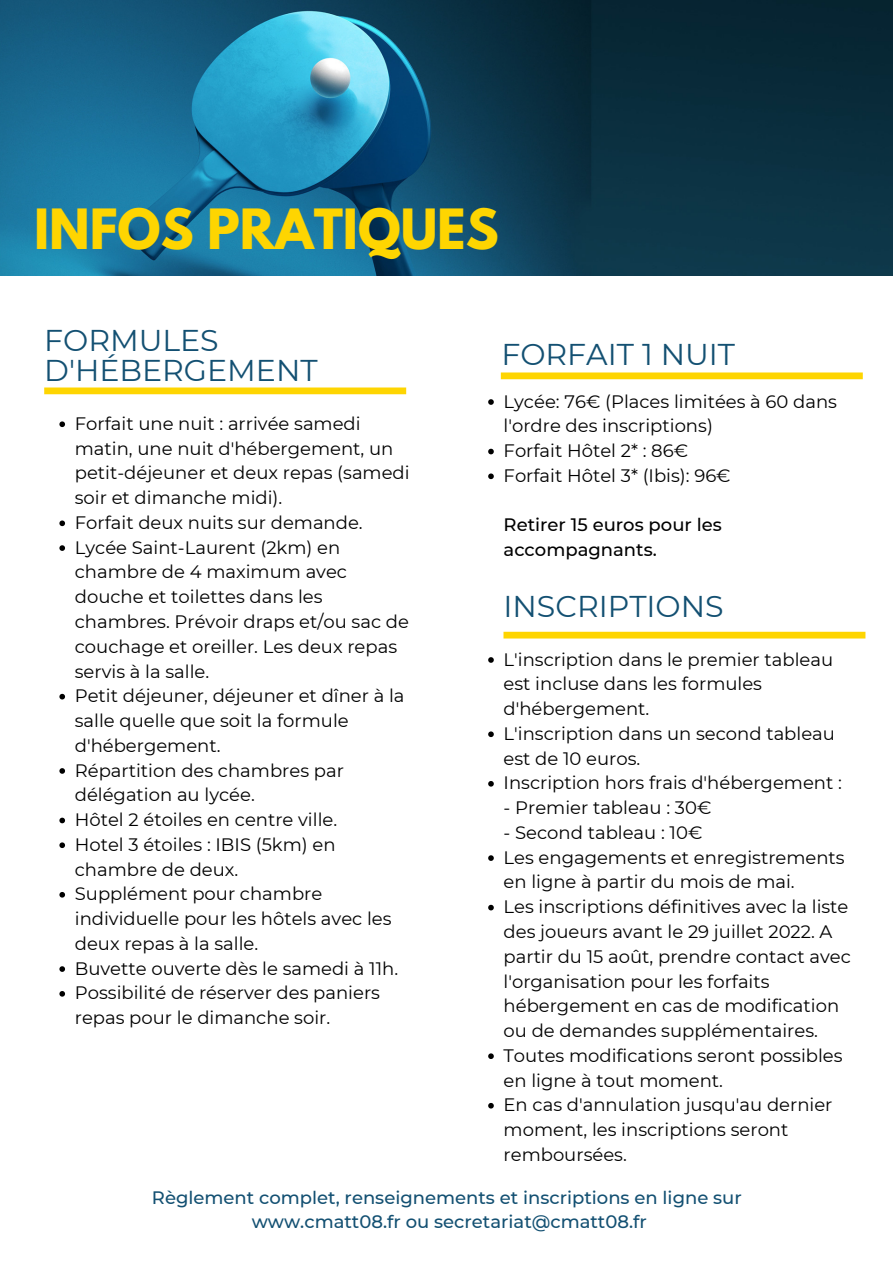
<style>
.page{position:relative;width:893px;height:1263px;background:#fff}
.page>*{position:absolute;margin:0;border:0;box-sizing:border-box;transform-origin:0 0}
.t1{font:700 49.12px "League Spartan";color:#fed501}
.t2{font:30px/29.8px "Montserrat";color:#135072}
.t3{font:18px/24.8px "Montserrat";color:#000}
.t4{font:500 18px "Montserrat";color:#135072}
.t5{font:500 18px/24.8px "Montserrat";color:#000}
</style>
<div class="page">
<img style="left:0;top:0;width:893px;height:276px">
<div style="left:44px;top:387px;width:362px;height:7px;background:#fed501"></div>
<svg style="left:59px;top:421px;width:6px;height:6px"></svg>
<svg style="left:59px;top:520px;width:6px;height:6px"></svg>
<svg style="left:59px;top:545px;width:6px;height:6px"></svg>
<svg style="left:59px;top:694px;width:6px;height:5px"></svg>
<svg style="left:59px;top:768px;width:6px;height:6px"></svg>
<svg style="left:59px;top:818px;width:6px;height:5px"></svg>
<svg style="left:59px;top:842px;width:6px;height:6px"></svg>
<svg style="left:59px;top:892px;width:6px;height:5px"></svg>
<svg style="left:59px;top:966px;width:6px;height:6px"></svg>
<svg style="left:59px;top:991px;width:6px;height:6px"></svg>
<div style="left:501px;top:372px;width:362px;height:7px;background:#fed501"></div>
<svg style="left:488px;top:399px;width:6px;height:6px"></svg>
<svg style="left:488px;top:449px;width:6px;height:5px"></svg>
<svg style="left:488px;top:473px;width:6px;height:6px"></svg>
<div style="left:503px;top:632px;width:362px;height:6px;background:#fed501"></div>
<svg style="left:488px;top:657px;width:6px;height:6px"></svg>
<svg style="left:488px;top:731px;width:6px;height:6px"></svg>
<svg style="left:488px;top:781px;width:6px;height:6px"></svg>
<svg style="left:488px;top:855px;width:6px;height:6px"></svg>
<svg style="left:488px;top:905px;width:6px;height:5px"></svg>
<svg style="left:488px;top:1053px;width:6px;height:6px"></svg>
<svg style="left:488px;top:1103px;width:6px;height:5px"></svg>
<p class="t1" style="left:34px;top:205px;width:466px">INFOS PRATIQUES</p>
<p class="t2" style="left:44px;top:325px;width:275px">FORMULES<br>D'HÉBERGEMENT</p>
<p class="t3" style="left:75px;top:411px;width:336px">Forfait une nuit : arrivée samedi matin, une nuit d'hébergement, un petit-déjeuner et deux repas (samedi soir et dimanche midi).</p>
<p class="t3" style="left:75px;top:510px;width:289px">Forfait deux nuits sur demande.</p>
<p class="t3" style="left:75px;top:535px;width:336px">Lycée Saint-Laurent (2km) en chambre de 4 maximum avec douche et toilettes dans les chambres. Prévoir draps et/ou sac de couchage et oreiller. Les deux repas servis à la salle.</p>
<p class="t3" style="left:75px;top:683px;width:331px">Petit déjeuner, déjeuner et dîner à la salle quelle que soit la formule d'hébergement.</p>
<p class="t3" style="left:75px;top:758px;width:271px">Répartition des chambres par délégation au lycée.</p>
<p class="t3" style="left:75px;top:807px;width:264px">Hôtel 2 étoiles en centre ville.</p>
<p class="t3" style="left:75px;top:832px;width:262px">Hotel 3 étoiles : IBIS (5km) en chambre de deux.</p>
<p class="t3" style="left:75px;top:881px;width:318px">Supplément pour chambre individuelle pour les hôtels avec les deux repas à la salle.</p>
<p class="t3" style="left:75px;top:956px;width:325px">Buvette ouverte dès le samedi à 11h.</p>
<p class="t3" style="left:75px;top:980px;width:307px">Possibilité de réserver des paniers repas pour le dimanche soir.</p>
<p class="t2" style="left:501px;top:340px;width:235px">FORFAIT 1 NUIT</p>
<p class="t3" style="left:503px;top:389px;width:335px">Lycée: 76€ (Places limitées à 60 dans l'ordre des inscriptions)</p>
<p class="t3" style="left:503px;top:438px;width:186px">Forfait Hôtel 2* : 86€</p>
<p class="t3" style="left:503px;top:463px;width:229px">Forfait Hôtel 3* (Ibis): 96€</p>
<p class="t5" style="left:503px;top:513px;width:220px">Retirer 15 euros pour les accompagnants.</p>
<p class="t2" style="left:503px;top:592px;width:222px">INSCRIPTIONS</p>
<p class="t3" style="left:503px;top:647px;width:331px">L'inscription dans le premier tableau est incluse dans les formules d'hébergement.</p>
<p class="t3" style="left:503px;top:721px;width:333px">L'inscription dans un second tableau est de 10 euros.</p>
<p class="t3" style="left:503px;top:770px;width:340px">Inscription hors frais d'hébergement :</p>
<p class="t3" style="left:503px;top:795px;width:209px">- Premier tableau : 30€</p>
<p class="t3" style="left:503px;top:820px;width:200px">- Second tableau : 10€</p>
<p class="t3" style="left:503px;top:845px;width:343px">Les engagements et enregistrements en ligne à partir du mois de mai.</p>
<p class="t3" style="left:503px;top:894px;width:349px">Les inscriptions définitives avec la liste des joueurs avant le 29 juillet 2022. A partir du 15 août, prendre contact avec l'organisation pour les forfaits hébergement en cas de modification ou de demandes supplémentaires.</p>
<p class="t3" style="left:503px;top:1043px;width:340px">Toutes modifications seront possibles en ligne à tout moment.</p>
<p class="t3" style="left:503px;top:1092px;width:330px">En cas d'annulation jusqu'au dernier moment, les inscriptions seront remboursées.</p>
<p class="t4" style="left:152px;top:1186px;width:591px">Règlement complet, renseignements et inscriptions en ligne sur</p>
<p class="t4" style="left:252px;top:1211px;width:397px">www.cmatt08.fr ou secretariat@cmatt08.fr</p>
</div>
